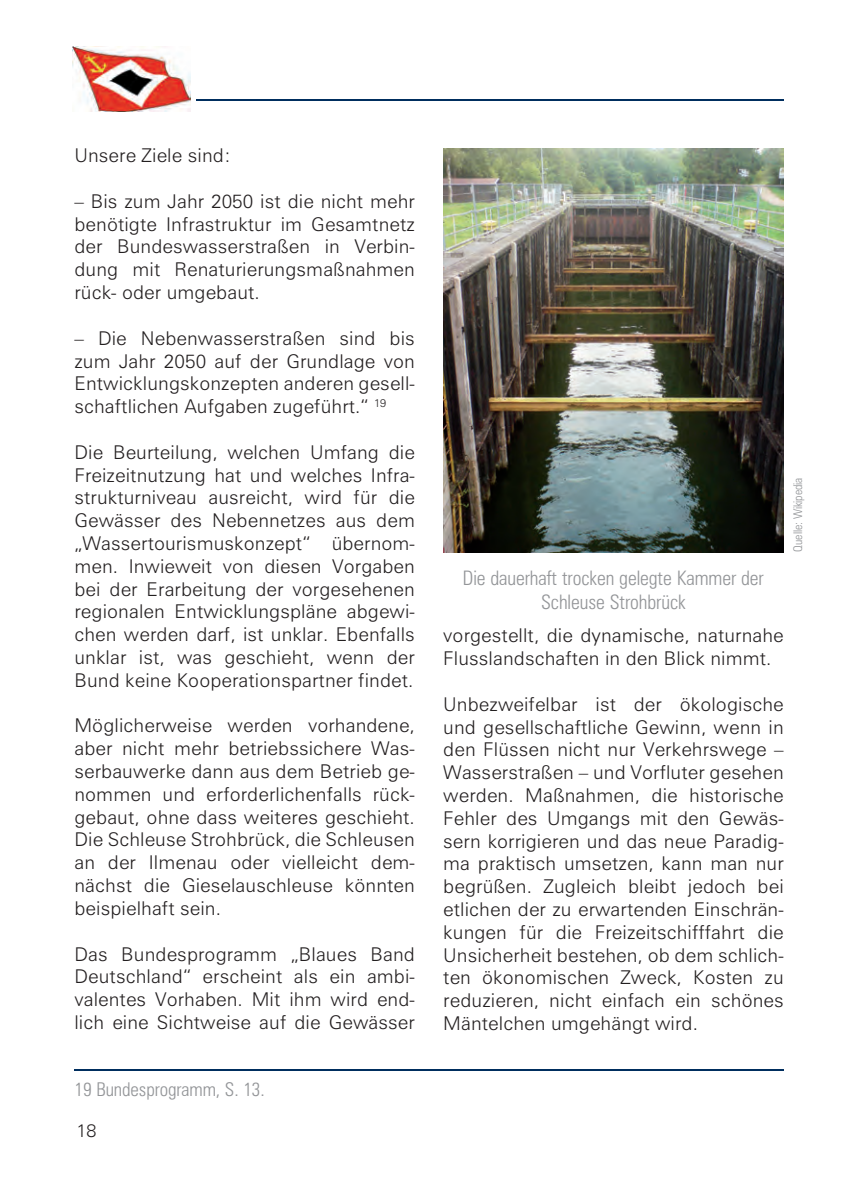
<style>
.page{position:relative;width:841px;height:1192px;background:#fff}
.page>*{position:absolute;margin:0;border:0;box-sizing:border-box;transform-origin:0 0}
.t1{font:300 condensed 20px/24px "Zurich BT";letter-spacing:-.005em;color:#939598;text-align:center}
.t2{font:300 19px/22.8px "Zurich BT";letter-spacing:.005em;color:#231f20;text-align:justify}
.t3{font:300 condensed 19px "Zurich BT";letter-spacing:-.005em;color:#939598}
.t4{font:300 18px "Zurich BT";color:#231f20}
.t5{font:300 condensed 12px "Zurich BT";letter-spacing:-.005em;color:#939598}
</style>
<div class="page">
<hr style="left:196px;top:99px;width:587px;height:2px;background:#002e5e">
<img style="left:73px;top:47px;width:117px;height:65px">
<img style="left:443px;top:149px;width:340px;height:403px">
<hr style="left:74px;top:1069px;width:709px;height:1px;background:#002e5e">
<p class="t2" style="left:74px;top:144px;width:158px">Unsere Ziele sind:</p>
<p class="t2" style="left:74px;top:189px;width:342px">– Bis zum Jahr 2050 ist die nicht mehr benötigte Infrastruktur im Gesamtnetz der Bundeswasserstraßen in Verbin&shy;dung mit Renaturierungsmaßnahmen rück- oder umgebaut.</p>
<p class="t2" style="left:74px;top:326px;width:342px">– Die Nebenwasserstraßen sind bis zum Jahr 2050 auf der Grundlage von Entwicklungskonzepten anderen gesell&shy;schaftlichen Aufgaben zugeführt.“ <sup>19</sup></p>
<p class="t2" style="left:74px;top:440px;width:342px">Die Beurteilung, welchen Umfang die Freizeitnutzung hat und welches Infra&shy;strukturniveau ausreicht, wird für die Gewässer des Nebennetzes aus dem „Wassertourismuskonzept“ übernom&shy;men. Inwieweit von diesen Vorgaben bei der Erarbeitung der vorgesehenen regionalen Entwicklungspläne abgewi&shy;chen werden darf, ist unklar. Ebenfalls unklar ist, was geschieht, wenn der Bund keine Kooperationspartner findet.</p>
<p class="t2" style="left:74px;top:714px;width:342px">Möglicherweise werden vorhandene, aber nicht mehr betriebssichere Was&shy;serbauwerke dann aus dem Betrieb ge&shy;nommen und erforderlichenfalls rück&shy;gebaut, ohne dass weiteres geschieht.<br>Die Schleuse Strohbrück, die Schleusen an der Ilmenau oder vielleicht dem&shy;nächst die Gieselauschleuse könnten beispielhaft sein.</p>
<p class="t2" style="left:74px;top:942px;width:342px">Das Bundesprogramm „Blaues Band Deutschland“ erscheint als ein ambi&shy;valentes Vorhaben. Mit ihm wird end&shy;lich eine Sichtweise auf die Gewässer</p>
<p class="t3" style="left:74px;top:1078px;width:192px">19 Bundesprogramm, S. 13.</p>
<p class="t4" style="left:76px;top:1119px;width:21px">18</p>
<p class="t1" style="left:462px;top:566px;width:302px">Die dauerhaft trocken gelegte Kammer der<br>Schleuse Strohbrück</p>
<p class="t2" style="left:443px;top:624px;width:342px">vorgestellt, die dynamische, naturnahe<br>Flusslandschaften in den Blick nimmt.</p>
<p class="t2" style="left:443px;top:692px;width:342px">Unbezweifelbar ist der ökologische und gesellschaftliche Gewinn, wenn in den Flüssen nicht nur Verkehrswege – Wasserstraßen – und Vorfluter gesehen werden. Maßnahmen, die historische Fehler des Umgangs mit den Gewäs&shy;sern korrigieren und das neue Paradig&shy;ma praktisch umsetzen, kann man nur begrüßen. Zugleich bleibt jedoch bei etlichen der zu erwartenden Einschrän&shy;kungen für die Freizeitschifffahrt die Unsicherheit bestehen, ob dem schlich&shy;ten ökonomischen Zweck, Kosten zu reduzieren, nicht einfach ein schönes Mäntelchen umgehängt wird.</p>
<p class="t5" style="left:790px;top:551px;width:75px;rotate:-90deg">Quelle: Wikipedia</p>
</div>
